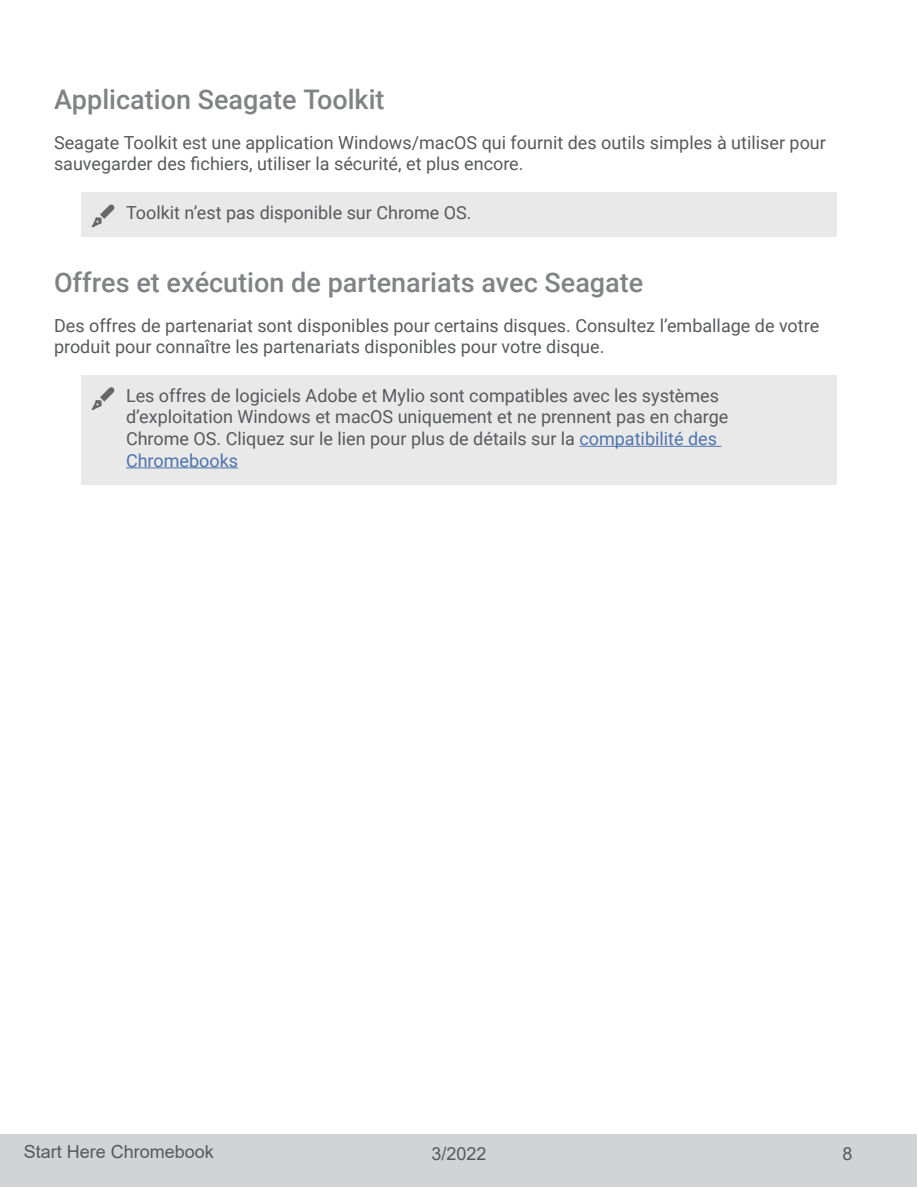
<style>
.page{position:relative;width:918px;height:1188px;background:#fff}
.page>*{position:absolute;margin:0;border:0;box-sizing:border-box;transform-origin:0 0}
.t1{font:500 27px "Roboto";color:#808285}
.t2{font:18px/21.6px "Roboto";color:#58595b}
.t3{font:18px "Arial";color:#58595b}
.s1{color:#4f73ad}
</style>
<div class="page">
<div style="left:1px;top:1135px;width:916px;height:52px;background:#d1d3d4"></div>
<div style="left:81px;top:192px;width:756px;height:45px;background:#e9e9e9"></div>
<div style="left:81px;top:375px;width:756px;height:110px;background:#e9e9e9"></div>
<hr style="left:579px;top:446px;width:143px;height:1px;background:#4f73ad">
<hr style="left:126px;top:467px;width:112px;height:1px;background:#4f73ad">
<svg style="left:91px;top:204px;width:24px;height:24px"></svg>
<svg style="left:91px;top:387px;width:24px;height:23px"></svg>
<h1 class="t1" style="left:54px;top:81px;width:332px">Application Seagate Toolkit</h1>
<p class="t2" style="left:54px;top:131px;width:773px">Seagate Toolkit est une application Windows/macOS qui fournit des outils simples à utiliser pour sauvegarder des fichiers, utiliser la sécurité, et plus encore.</p>
<p class="t2" style="left:126px;top:201px;width:347px">Toolkit n’est pas disponible sur Chrome OS.</p>
<h1 class="t1" style="left:54px;top:263px;width:591px">Offres et exécution de partenariats avec Seagate</h1>
<p class="t2" style="left:54px;top:314px;width:767px">Des offres de partenariat sont disponibles pour certains disques. Consultez l’emballage de votre produit pour connaître les partenariats disponibles pour votre disque.</p>
<p class="t2" style="left:126px;top:384px;width:604px">Les offres de logiciels Adobe et Mylio sont compatibles avec les systèmes d’exploitation Windows et macOS uniquement et ne prennent pas en charge Chrome OS. Cliquez sur le lien pour plus de détails sur la <span class="s1">compatibilité des Chromebooks</span></p>
<p class="t3" style="left:24px;top:1139px;width:192px">Start Here Chromebook</p>
<p class="t3" style="left:431px;top:1141px;width:57px">3/2022</p>
<p class="t3" style="left:843px;top:1141px;width:12px">8</p>
</div>
